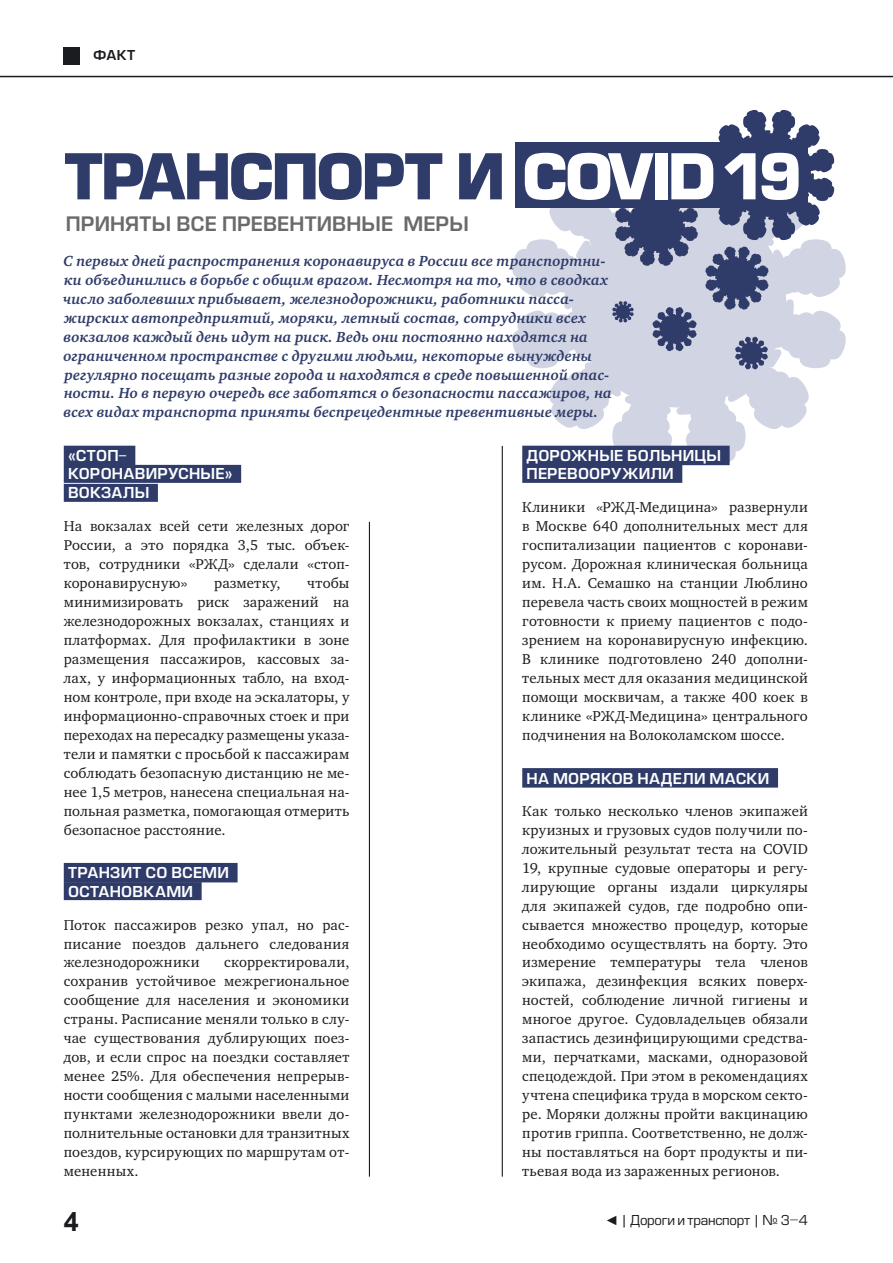
<style>
.page{position:relative;width:893px;height:1263px;background:#fff}
.page>*{position:absolute;margin:0;border:0;box-sizing:border-box;transform-origin:0 0}
.t1{font:700 61.5px "Europe C";letter-spacing:-.055em;color:#2f3b69}
.t2{font:700 27px "Arial";color:#1b1c20}
.t3{font:19.5px "Europe Demi C";letter-spacing:.005em;color:#6b696d}
.t4{font:italic 700 15px/18.9px "Charter ITC";letter-spacing:.01em;color:#2f3b69}
.t5{font:14.7px/18.9px "Charter ITC";letter-spacing:.015em;color:#1b1c20;text-align:justify}
.t6{font:14.7px/18.6px "Europe Demi C";letter-spacing:.015em;color:#fff}
.t7{font:13.35px "Europe C";letter-spacing:-.015em;color:#1b1c20}
.t8{font:13.35px "Europe Demi C";color:#1b1c20}
.s1{color:#fff}
.s2{font-family:"Arial"}
</style>
<div class="page">
<svg style="left:512px;top:159px;width:334px;height:303px;fill:#d1d4e2"></svg>
<svg style="left:704px;top:110px;width:130px;height:130px"></svg>
<svg style="left:615px;top:208px;width:83px;height:58px;background:#5d668b"></svg>
<svg style="left:705px;top:247px;width:63px;height:63px;background:#666f92"></svg>
<svg style="left:653px;top:307px;width:44px;height:44px;background:#666f92"></svg>
<svg style="left:735px;top:337px;width:33px;height:32px"></svg>
<svg style="left:612px;top:301px;width:22px;height:21px"></svg>
<div style="left:515px;top:142px;width:293px;height:66px;background:#2f3b69"></div>
<div style="left:64px;top:446px;width:71px;height:19px;background:#2f3b69"></div>
<div style="left:64px;top:465px;width:177px;height:18px;background:#2f3b69"></div>
<div style="left:64px;top:484px;width:94px;height:18px;background:#2f3b69"></div>
<div style="left:64px;top:863px;width:174px;height:19px;background:#2f3b69"></div>
<div style="left:64px;top:882px;width:138px;height:18px;background:#2f3b69"></div>
<div style="left:522px;top:446px;width:208px;height:19px;background:#2f3b69"></div>
<div style="left:522px;top:465px;width:160px;height:18px;background:#2f3b69"></div>
<div style="left:522px;top:768px;width:256px;height:20px;background:#2f3b69"></div>
<hr style="left:0;top:76px;width:893px;height:1px;background:#1b1c20">
<div style="left:64px;top:47px;width:16px;height:17px;background:#1b1c20"></div>
<hr style="left:369px;top:522px;width:1px;height:655px;background:#1b1c20">
<hr style="left:502px;top:446px;width:1px;height:731px;background:#1b1c20">
<p class="t8" style="left:93px;top:48px;width:43px">ФАКТ</p>
<h1 class="t1" style="left:64px;top:140px;width:740px">ТРАНСПОРТ И <span class="s1">COVID19</span></h1>
<h3 class="t3" style="left:66px;top:213px;width:405px">ПРИНЯТЫ ВСЕ ПРЕВЕНТИВНЫЕ МЕРЫ</h3>
<p class="t4" style="left:63px;top:251px;width:550px">С первых дней распространения коронавируса в России все транспортни&shy;ки объединились в борьбе с общим врагом. Несмотря на то, что в сводках число заболевших прибывает, железнодорожники, работники пасса&shy;жирских автопредприятий, моряки, летный состав, сотрудники всех вокзалов каждый день идут на риск. Ведь они постоянно находятся на ограниченном пространстве с другими людьми, некоторые вынуждены регулярно посещать разные города и находятся в среде повышенной опас&shy;ности. Но в первую очередь все заботятся о безопасности пассажиров, на всех видах транспорта приняты беспрецедентные превентивные меры.</p>
<p class="t6" style="left:68px;top:446px;width:166px">«СТОП-<br>КОРОНАВИРУСНЫЕ»<br>ВОКЗАЛЫ</p>
<p class="t5" style="left:64px;top:517px;width:287px">На вокзалах всей сети железных дорог России, а это порядка 3,5 тыс. объек&shy;тов, сотрудники «РЖД» сделали «стоп&shy;коронавирусную»</p>
<p class="t5" style="left:64px;top:574px;width:287px;text-indent:243px">чтобы минимизировать риск заражений на железнодорожных вокзалах, станциях и платформах. Для профилактики в зоне размещения пассажиров, кассовых за&shy;лах, у информационных табло, на вход&shy;ном контроле, при входе на эскалаторы, у информационно-справочных стоек и при переходах на пересадку размещены указа&shy;тели и памятки с просьбой к пассажирам соблюдать безопасную дистанцию не ме&shy;нее 1,5 метров, нанесена специальная на&shy;польная разметка, помогающая отмерить безопасное расстояние.</p>
<p class="t6" style="left:68px;top:864px;width:163px;line-height:18.1px">ТРАНЗИТ СО ВСЕМИ<br>ОСТАНОВКАМИ</p>
<p class="t5" style="left:64px;top:915px;width:287px">Поток пассажиров резко упал, но рас&shy;писание поездов дальнего следования железнодорожники</p>
<p class="t5" style="left:214px;top:574px;width:68px">разметку,</p>
<p class="t5" style="left:64px;top:953px;width:287px;text-indent:160px">скорректировали, сохранив устойчивое межрегиональное сообщение для населения и экономики страны. Расписание меняли только в слу&shy;чае существования дублирующих поез&shy;дов, и если спрос на поездки составляет менее 25%. Для обеспечения непрерыв&shy;ности сообщения с малыми населенными пунктами железнодорожники ввели до&shy;полнительные остановки для транзитных поездов, курсирующих по маршрутам от&shy;мененных.</p>
<p class="t6" style="left:526px;top:447px;width:196px;line-height:18.1px">ДОРОЖНЫЕ БОЛЬНИЦЫ<br>ПЕРЕВООРУЖИЛИ</p>
<p class="t5" style="left:522px;top:498px;width:287px">Клиники «РЖД-Медицина» развернули в Москве 640 дополнительных мест для госпитализации пациентов с коронави&shy;русом. Дорожная клиническая больница им. Н.А. Семашко на станции Люблино перевела часть своих мощностей в режим готовности к приему пациентов с подо&shy;зрением на коронавирусную инфекцию.<br>В клинике подготовлено 240 дополни&shy;тельных мест для оказания медицинской помощи москвичам, а также 400 коек в клинике «РЖД-Медицина» центрального подчинения на Волоколамском шоссе.</p>
<p class="t6" style="left:526px;top:769px;width:244px">НА МОРЯКОВ НАДЕЛИ МАСКИ</p>
<p class="t5" style="left:522px;top:801px;width:287px">Как только несколько членов экипажей круизных и грузовых судов получили по&shy;ложительный результат теста на COVID 19, крупные судовые операторы и регу&shy;лирующие органы издали циркуляры для экипажей судов, где подробно опи&shy;сывается множество процедур, которые необходимо осуществлять на борту. Это измерение температуры тела членов экипажа, дезинфекция всяких поверх&shy;ностей, соблюдение личной гигиены и многое другое. Судовладельцев обязали запастись дезинфицирующими средства&shy;ми, перчатками, масками, одноразовой спецодеждой. При этом в рекомендациях учтена специфика труда в морском секто&shy;ре. Моряки должны пройти вакцинацию против гриппа. Соответственно, не долж&shy;ны поставляться на борт продукты и пи&shy;тьевая вода из зараженных регионов.</p>
<h2 class="t2" style="left:64px;top:1202px;width:17px">4</h2>
<p class="t7" style="left:605px;top:1212px;width:204px"><span class="s2">◄</span> | Дороги и транспорт | № 3–4</p>
</div>
